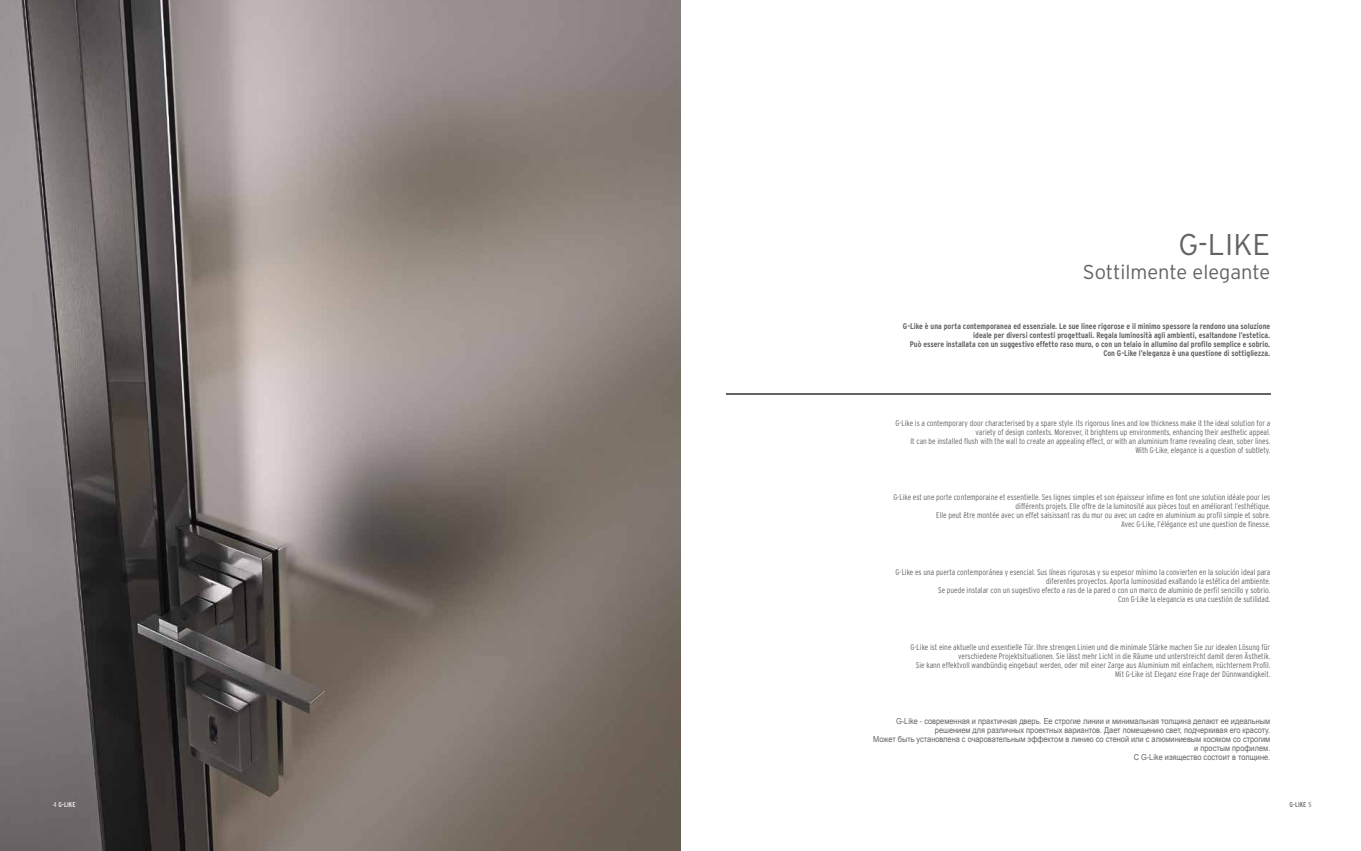
<style>
.page{position:relative;width:1361px;height:851px;background:#fff}
.page>*{position:absolute;margin:0;border:0;box-sizing:border-box;transform-origin:0 0}
.t1{font:300 30px "Interstate";color:#636363}
.t2{font:300 20px "Interstate";color:#636363}
.t3{font:300 condensed 8.2px/9px "Interstate";color:#636363;text-align:right}
.t4{font:700 condensed 8.2px/9px "Interstate";color:#636363;text-align:right}
.t5{font:8.2px/9px "Arial";color:#636363;text-align:right;scale:.9 1}
.t6{font:condensed 7px "Interstate";color:#fff}
.t7{font:condensed 7px "Interstate";color:#636363}
.s1{font-weight:300}
</style>
<div class="page">
<img style="left:0;top:0;width:680px;height:850px">
<hr style="left:726px;top:393px;width:544px;height:1px;background:#636363">
<h1 class="t1" style="left:1178px;top:227px;width:93px">G-LIKE</h1>
<h2 class="t2" style="left:1083px;top:260px;width:189px">Sottilmente elegante</h2>
<p class="t4" style="left:903px;top:321px;width:369px">G-Like è una porta contemporanea ed essenziale. Le sue linee rigorose e il minimo spessore la rendono una soluzione ideale per diversi contesti progettuali. Regala luminosità agli ambienti, esaltandone l’estetica.<br>Può essere installata con un suggestivo effetto raso muro, o con un telaio in allumino dal profilo semplice e sobrio.<br>Con G-Like l’eleganza è una questione di sottigliezza.</p>
<p class="t3" style="left:895px;top:418px;width:376px">G-Like is a contemporary door characterised by a spare style. Its rigorous lines and low thickness make it the ideal solution for a variety of design contexts. Moreover, it brightens up environments, enhancing their aesthetic appeal.<br>It can be installed flush with the wall to create an appealing effect, or with an aluminium frame revealing clean, sober lines.<br>With G-Like, elegance is a question of subtlety.</p>
<p class="t3" style="left:893px;top:492px;width:378px">G-Like est une porte contemporaine et essentielle. Ses lignes simples et son épaisseur infime en font une solution idéale pour les différents projets. Elle offre de la luminosité aux pièces tout en améliorant l’esthétique.<br>Elle peut être montée avec un effet saisissant ras du mur ou avec un cadre en aluminium au profil simple et sobre.<br>Avec G-Like, l’élégance est une question de finesse.</p>
<p class="t3" style="left:895px;top:567px;width:376px">G-Like es una puerta contemporánea y esencial. Sus líneas rigurosas y su espesor mínimo la convierten en la solución ideal para diferentes proyectos. Aporta luminosidad exaltando la estética del ambiente.<br>Se puede instalar con un sugestivo efecto a ras de la pared o con un marco de aluminio de perfil sencillo y sobrio.<br>Con G-Like la elegancia es una cuestión de sutilidad.</p>
<p class="t3" style="left:910px;top:642px;width:361px">G-Like ist eine aktuelle und essentielle Tür. Ihre strengen Linien und die minimale Stärke machen Sie zur idealen Lösung für verschiedene Projektsituationen. Sie lässt mehr Licht in die Räume und unterstreicht damit deren Ästhetik.<br>Sie kann effektvoll wandbündig eingebaut werden, oder mit einer Zarge aus Aluminium mit einfachem, nüchternem Profil.<br>Mit G-Like ist Eleganz eine Frage der Dünnwandigkeit.</p>
<p class="t5" style="left:873px;top:716px;width:443px">G-Like - современная и практичная дверь. Ее строгие линии и минимальная толщина делают ее идеальным решением для различных проектных вариантов. Дает помещению свет, подчеркивая его красоту.<br>Может быть установлена с очаровательным эффектом в линию со стеной или с алюминиевым косяком со строгим и простым профилем.<br>С G-Like изящество состоит в толщине.</p>
<p class="t6" style="left:54px;top:800px;width:23px"><span class="s1">4</span> G-LIKE</p>
<p class="t7" style="left:1289px;top:800px;width:23px">G-LIKE <span class="s1">5</span></p>
</div>
